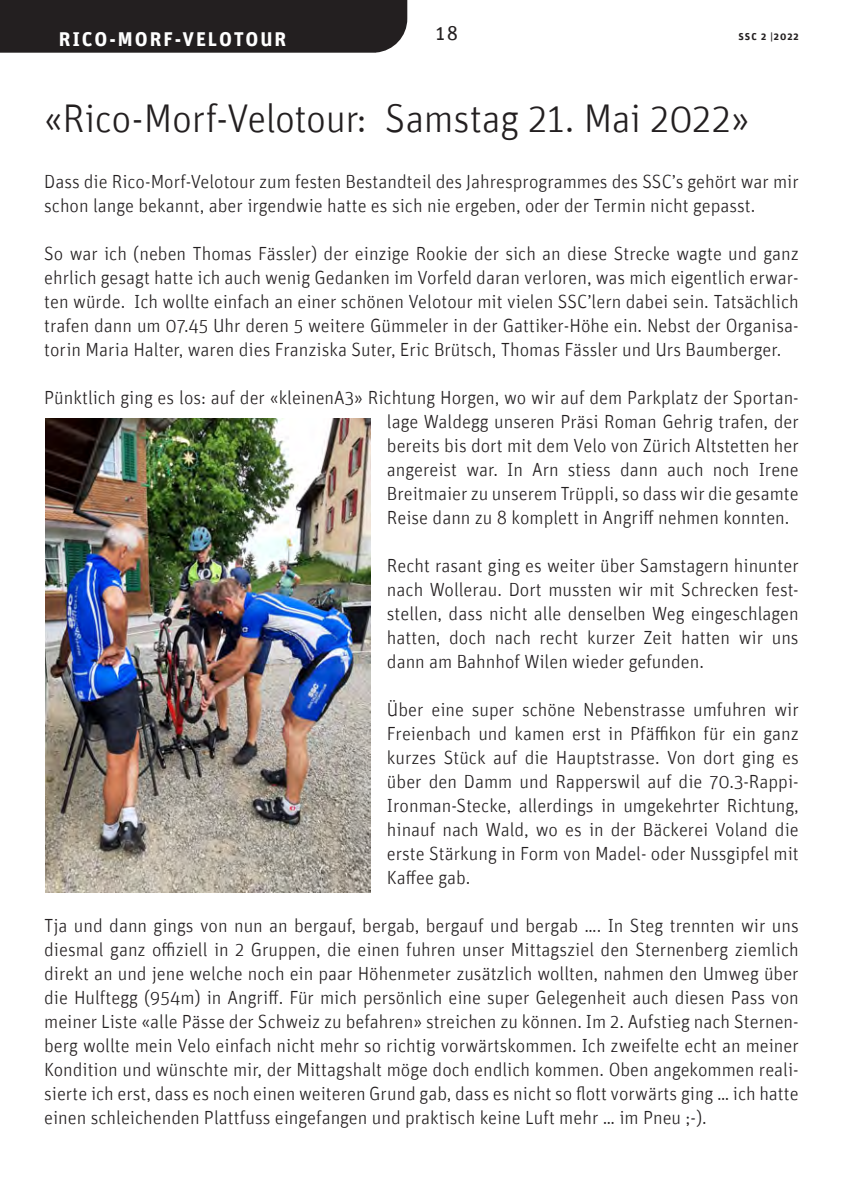
<style>
.page{position:relative;width:843px;height:1194px;background:#fff}
.page>*{position:absolute;margin:0;border:0;box-sizing:border-box;transform-origin:0 0}
.t1{font:300 40px "Unit";letter-spacing:-.015em;color:#231f20}
.t2{font:700 20px "Unit";letter-spacing:.1em;color:#fff}
.t3{font:20px "Unit";color:#231f20}
.t4{font:300 19px/24px "Unit";color:#231f20;text-align:justify}
.t5{font:700 10px "Unit";letter-spacing:.1em;color:#231f20}
</style>
<div class="page">
<img style="left:46px;top:418px;width:324px;height:475px">
<div style="left:0;top:0;width:407px;height:53px;background:#231f20"></div>
<p class="t2" style="left:59px;top:26px;width:229px">RICO-MORF-VELOTOUR</p>
<p class="t3" style="left:435px;top:21px;width:24px">18</p>
<p class="t5" style="left:738px;top:30px;width:62px">SSC 2 |2022</p>
<h1 class="t1" style="left:44px;top:96px;width:707px">«Rico-Morf-Velotour: Samstag 21. Mai 2022»</h1>
<p class="t4" style="left:44px;top:169px;width:755px">Dass die Rico-Morf-Velotour zum festen Bestandteil des Jahresprogrammes des SSC’s gehört war mir schon lange bekannt, aber irgendwie hatte es sich nie ergeben, oder der Termin nicht gepasst.</p>
<p class="t4" style="left:44px;top:241px;width:756px">So war ich (neben Thomas Fässler) der einzige Rookie der sich an diese Strecke wagte und ganz ehrlich gesagt hatte ich auch wenig Gedanken im Vorfeld daran verloren, was mich eigentlich erwar&shy;ten würde. Ich wollte einfach an einer schönen Velotour mit vielen SSC’lern dabei sein. Tatsächlich trafen dann um 07.45 Uhr deren 5 weitere Gümmeler in der Gattiker-Höhe ein. Nebst der Organisa&shy;torin Maria Halter, waren dies Franziska Suter, Eric Brütsch, Thomas Fässler und Urs Baumberger.</p>
<p class="t4" style="left:387px;top:385px;width:413px;text-indent:-343px">Pünktlich ging es los: auf der «kleinenA3» Richtung Horgen, wo wir auf dem Parkplatz der Sportan&shy;lage Waldegg unseren Präsi Roman Gehrig trafen, der bereits bis dort mit dem Velo von Zürich Altstetten her angereist war. In Arn stiess dann auch noch Irene Breitmaier zu unserem Trüppli, so dass wir die gesamte Reise dann zu 8 komplett in Angriff nehmen konnten.</p>
<p class="t4" style="left:387px;top:553px;width:413px">Recht rasant ging es weiter über Samstagern hinunter nach Wollerau. Dort mussten wir mit Schrecken fest&shy;stellen, dass nicht alle denselben Weg eingeschlagen hatten, doch nach recht kurzer Zeit hatten wir uns dann am Bahnhof Wilen wieder gefunden.</p>
<p class="t4" style="left:387px;top:697px;width:413px">Über eine super schöne Nebenstrasse umfuhren wir Freienbach und kamen erst in Pfäffikon für ein ganz kurzes Stück auf die Hauptstrasse. Von dort ging es über den Damm und Rapperswil auf die 70.3-Rappi-Ironman-Stecke, allerdings in umgekehrter Richtung, hinauf nach Wald, wo es in der Bäckerei Voland die erste Stärkung in Form von Madel- oder Nussgipfel mit Kaffee gab.</p>
<p class="t4" style="left:44px;top:913px;width:756px">Tja und dann gings von nun an bergauf, bergab, bergauf und bergab …. In Steg trennten wir uns diesmal ganz offiziell in 2 Gruppen, die einen fuhren unser Mittagsziel den Sternenberg ziemlich direkt an und jene welche noch ein paar Höhenmeter zusätzlich wollten, nahmen den Umweg über die Hulftegg (954m) in Angriff. Für mich persönlich eine super Gelegenheit auch diesen Pass von meiner Liste «alle Pässe der Schweiz zu befahren» streichen zu können. Im 2. Aufstieg nach Sternen&shy;berg wollte mein Velo einfach nicht mehr so richtig vorwärtskommen. Ich zweifelte echt an meiner Kondition und wünschte mir, der Mittagshalt möge doch endlich kommen. Oben angekommen reali&shy;sierte ich erst, dass es noch einen weiteren Grund gab, dass es nicht so flott vorwärts ging … ich hatte einen schleichenden Plattfuss eingefangen und praktisch keine Luft mehr … im Pneu ;-).</p>
</div>
